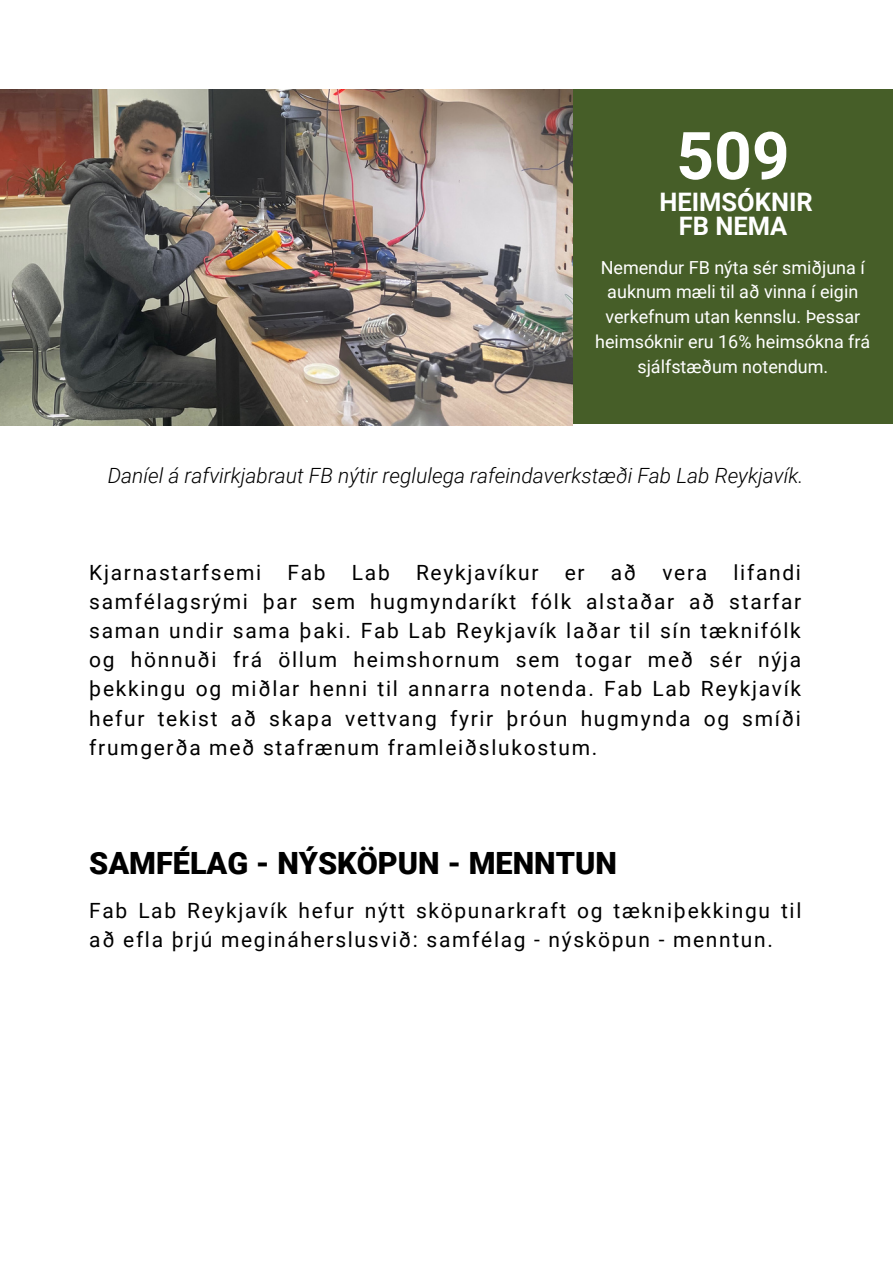
<style>
.page{position:relative;width:893px;height:1264px;background:#fff}
.page>*{position:absolute;margin:0;border:0;box-sizing:border-box;transform-origin:0 0}
.t1{font:700 66px "Roboto";color:#fff}
.t2{font:900 30.6px "Roboto";color:#000}
.t3{font:700 25.5px/24.8px "Roboto";color:#fff;text-align:center}
.t4{font:21px/29.2px "Roboto";letter-spacing:.08em;color:#000;text-align:justify}
.t5{font:italic 300 21px "Roboto";color:#000}
.t6{font:18px/24.8px "Roboto";color:#fff;text-align:center}
</style>
<div class="page">
<div style="left:572px;top:89px;width:320px;height:335px;background:#465e28"></div>
<img style="left:0;top:89px;width:572px;height:336px">
<h1 class="t1" style="left:676px;top:118px;width:115px">509</h1>
<p class="t3" style="left:659px;top:189px;width:155px">HEIMSÓKNIR<br>FB NEMA</p>
<p class="t6" style="left:595px;top:255px;width:276px">Nemendur FB nýta sér smiðjuna í auknum mæli til að vinna í eigin verkefnum utan kennslu. Þessar heimsóknir eru 16% heimsókna frá sjálfstæðum notendum.</p>
<p class="t5" style="left:108px;top:463px;width:697px">Daníel á rafvirkjabraut FB nýtir reglulega rafeindaverkstæði Fab Lab Reykjavík.</p>
<p class="t4" style="left:89px;top:557px;width:173px">Kjarnastarfsemi</p>
<p class="t4" style="left:287px;top:557px;width:252px">Fab Lab Reykjavíkur</p>
<p class="t4" style="left:564px;top:557px;width:21px">er</p>
<p class="t4" style="left:610px;top:557px;width:27px">að</p>
<p class="t4" style="left:662px;top:557px;width:46px">vera</p>
<p class="t4" style="left:89px;top:557px;width:713px;text-indent:644px">lifandi samfélagsrými þar sem hugmyndaríkt fólk alstaðar að starfar saman undir sama þaki. Fab Lab Reykjavík laðar til sín tæknifólk og hönnuði frá öllum heimshornum sem togar með sér nýja þekkingu og miðlar henni til annarra notenda. Fab Lab Reykjavík hefur tekist að skapa vettvang fyrir þróun hugmynda og smíði frumgerða með stafrænum framleiðslukostum.</p>
<h2 class="t2" style="left:89px;top:845px;width:529px">SAMFÉLAG - NÝSKÖPUN - MENNTUN</h2>
<p class="t4" style="left:89px;top:895px;width:713px">Fab Lab Reykjavík hefur nýtt sköpunarkraft og tækniþekkingu til að efla þrjú megináherslusvið: samfélag - nýsköpun - menntun.</p>
</div>
